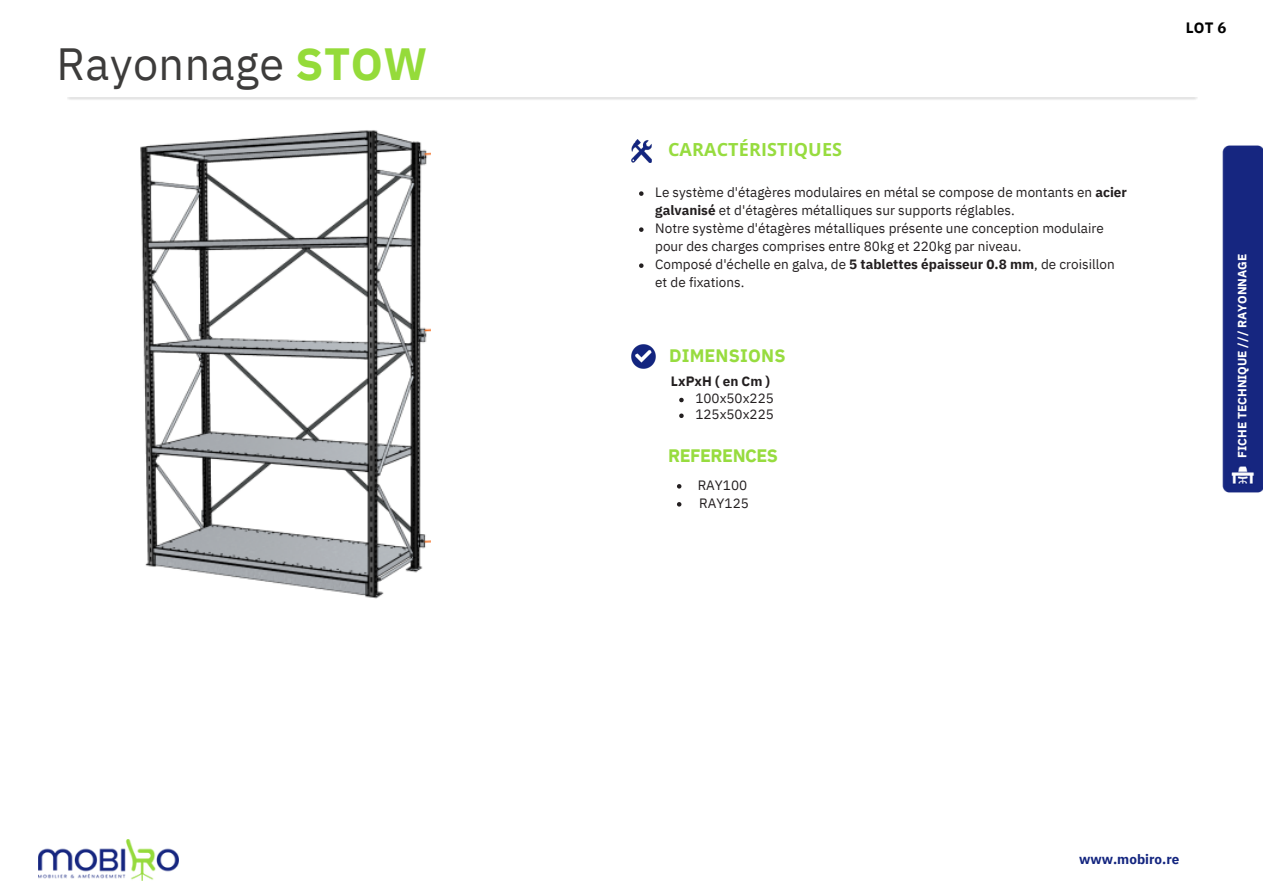
<style>
.page{position:relative;width:1263px;height:894px;background:#fff}
.page>*{position:absolute;margin:0;border:0;box-sizing:border-box;transform-origin:0 0}
.t1{font:45px "IBM Plex Sans";letter-spacing:.01em;color:#3d3c3b}
.t2{font:700 18px "Open Sans";letter-spacing:.005em;color:#97dc3f}
.t3{font:700 18px "IBM Plex Sans";letter-spacing:-.01em;color:#97dc3f}
.t4{font:700 18px "IBM Plex Sans";letter-spacing:.01em;color:#97dc3f}
.t5{font:700 15px "IBM Plex Sans";color:#000}
.t6{font:13.5px/18px "IBM Plex Sans";color:#231f20}
.t7{font:700 13.5px "IBM Plex Sans";color:#13257f}
.t8{font:700 13.5px "IBM Plex Sans";color:#231f20}
.t9{font:700 12px "IBM Plex Sans";color:#fff}
.s1{font-weight:700;color:#95db3a}
.s2{font-weight:700}
</style>
<div class="page">
<img style="left:39px;top:839px;width:139px;height:41px">
<img style="left:1222px;top:145px;width:41px;height:348px">
<img style="left:631px;top:140px;width:20px;height:22px">
<svg style="left:639px;top:191px;width:5px;height:5px"></svg>
<svg style="left:639px;top:227px;width:5px;height:5px"></svg>
<svg style="left:639px;top:263px;width:5px;height:5px"></svg>
<svg style="left:677px;top:484px;width:4px;height:4px"></svg>
<svg style="left:677px;top:502px;width:4px;height:4px"></svg>
<img style="left:631px;top:344px;width:25px;height:25px">
<svg style="left:679px;top:397px;width:5px;height:5px"></svg>
<svg style="left:679px;top:413px;width:5px;height:5px"></svg>
<img style="left:140px;top:130px;width:290px;height:469px">
<h6 class="t1" style="left:56px;top:34px;width:372px">Rayonnage <span class="s1">STOW</span></h6>
<h1 class="t2" style="left:668px;top:137px;width:176px">CARACTÉRISTIQUES</h1>
<h3 class="t6" style="left:655px;top:183px;width:473px">Le système d'étagères modulaires en métal se compose de montants en <span class="s2">acier galvanisé</span> et d'étagères métalliques sur supports réglables.</h3>
<p class="t6" style="left:655px;top:219px;width:450px">Notre système d'étagères métalliques présente une conception modulaire pour des charges comprises entre 80kg et 220kg par niveau.</p>
<p class="t6" style="left:655px;top:255px;width:461px">Composé d'échelle en galva, de <span class="s2">5 tablettes épaisseur 0.8 mm</span>, de croisillon et de fixations.</p>
<p class="t4" style="left:669px;top:344px;width:118px">DIMENSIONS</p>
<p class="t6" style="left:695px;top:389px;width:80px">100x50x225</p>
<p class="t6" style="left:695px;top:405px;width:80px">125x50x225</p>
<h2 class="t8" style="left:671px;top:372px;width:101px">LxPxH ( en Cm )</h2>
<p class="t3" style="left:668px;top:443px;width:112px">REFERENCES</p>
<h2 class="t6" style="left:698px;top:475px;width:51px">RAY100</h2>
<p class="t6" style="left:699px;top:493px;width:51px">RAY125</p>
<h2 class="t5" style="left:1186px;top:18px;width:42px">LOT 6</h2>
<p class="t9" style="left:1234px;top:458px;width:205px;rotate:-90deg">FICHE TECHNIQUE /// RAYONNAGE</p>
<p class="t7" style="left:1079px;top:849px;width:102px">www.mobiro.re</p>
</div>
